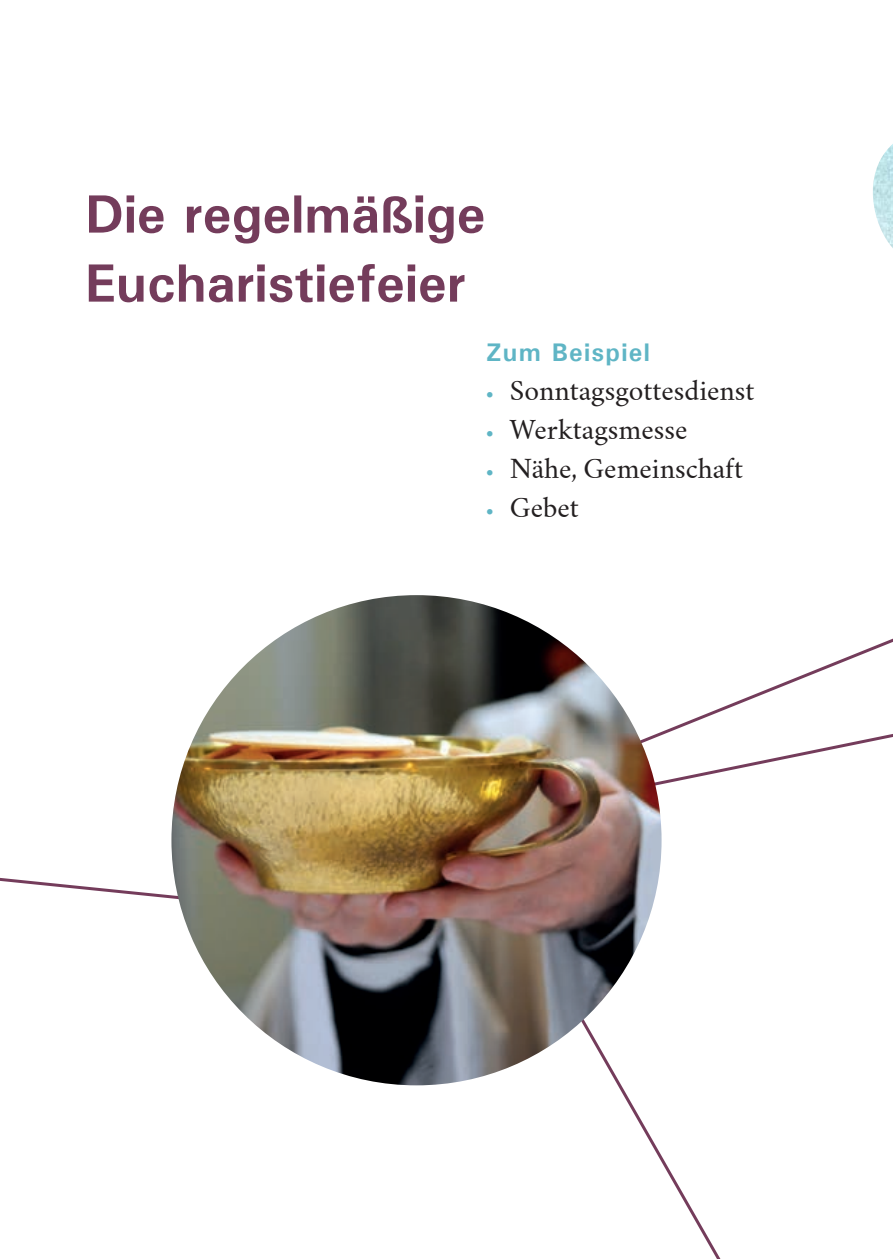
<style>
.page{position:relative;width:893px;height:1259px;background:#fff}
.page>*{position:absolute;margin:0;border:0;box-sizing:border-box;transform-origin:0 0}
.t1{font:700 54px/69px "Univers";color:#743c5b}
.t2{font:25.5px "Crimson Text";color:#231f20}
.t3{font:700 25.5px "Univers";letter-spacing:.05em;color:#5fb5c5}
.s1{font-family:"Univers";font-weight:700;font-size:15px;color:#5fb5c5}
</style>
<div class="page">
<svg style="left:535px;top:625px;width:358px;height:161px"></svg>
<svg style="left:532px;top:933px;width:189px;height:326px"></svg>
<svg style="left:0;top:877px;width:178px;height:22px"></svg>
<img style="left:873px;top:144px;width:20px;height:104px">
<img style="left:171px;top:595px;width:491px;height:490px;border-radius:245px">
<h1 class="t1" style="left:85px;top:178px;width:402px">Die regelmäßige<br>Eucharistiefeier</h1>
<p class="t3" style="left:486px;top:336px;width:165px">Zum Beispiel</p>
<p class="t2" style="left:486px;top:375px;width:270px"><span class="s1">•</span> Sonntagsgottesdienst</p>
<p class="t2" style="left:486px;top:414px;width:203px"><span class="s1">•</span> Werktagsmesse</p>
<p class="t2" style="left:486px;top:453px;width:258px"><span class="s1">•</span> Nähe, Gemeinschaft</p>
<p class="t2" style="left:486px;top:492px;width:94px"><span class="s1">•</span> Gebet</p>
</div>
